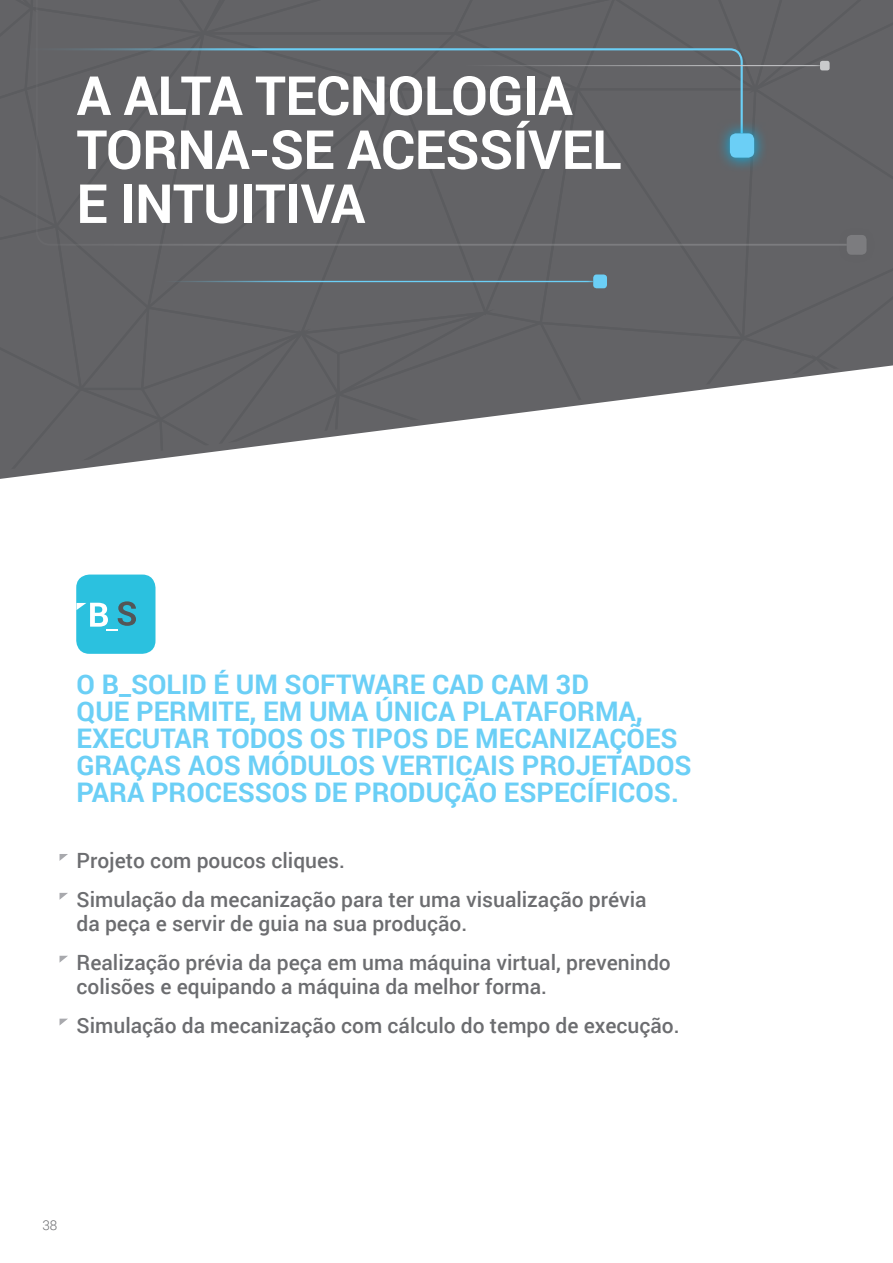
<style>
.page{position:relative;width:893px;height:1263px;background:#fff}
.page>*{position:absolute;margin:0;border:0;box-sizing:border-box;transform-origin:0 0}
.PAG_NERE_-_TITOLO{font:700 54px/54px "Roboto";letter-spacing:-.01em;color:#fff}
.PAG_NERE_-_INTRO_ver{font:700 27px/27px "Roboto";color:#6bcff6}
.PAG_NERE_-_TESTO{font:500 21px/24px "Roboto";color:#6c6d70}
.t1{font:300 13.5px "Roboto";color:#6c6d70}
</style>
<div class="page">
<div style="left:76px;top:574px;width:79px;height:80px;background:#2bc1df;border-radius:13px"></div>
<svg style="left:76px;top:601px;width:60px;height:30px"></svg>
<svg style="left:0;top:0;width:893px;height:472px;background:#737376"></svg>
<svg style="left:60px;top:854px;width:8px;height:7px"></svg>
<svg style="left:60px;top:893px;width:8px;height:6px"></svg>
<svg style="left:60px;top:956px;width:8px;height:6px"></svg>
<svg style="left:60px;top:1019px;width:8px;height:6px"></svg>
<p class="PAG_NERE_-_TITOLO" style="left:77px;top:67px;width:546px">A ALTA TECNOLOGIA<br>TORNA‑SE ACESSÍVEL<br>E INTUITIVA</p>
<p class="PAG_NERE_-_INTRO_ver" style="left:77px;top:670px;width:616px">O B_SOLID É UM SOFTWARE CAD CAM 3D<br>QUE PERMITE, EM UMA ÚNICA PLATAFORMA, EXECUTAR TODOS OS TIPOS DE MECANIZAÇÕES GRAÇAS AOS MÓDULOS VERTICAIS PROJETADOS PARA PROCESSOS DE PRODUÇÃO ESPECÍFICOS.</p>
<p class="PAG_NERE_-_TESTO" style="left:77px;top:848px;width:270px">Projeto com poucos cliques.</p>
<p class="PAG_NERE_-_TESTO" style="left:77px;top:887px;width:572px">Simulação da mecanização para ter uma visualização prévia da peça e servir de guia na sua produção.</p>
<p class="PAG_NERE_-_TESTO" style="left:77px;top:950px;width:596px">Realização prévia da peça em uma máquina virtual, prevenindo colisões e equipando a máquina da melhor forma.</p>
<p class="PAG_NERE_-_TESTO" style="left:77px;top:1013px;width:605px">Simulação da mecanização com cálculo do tempo de execução.</p>
<p class="t1" style="left:42px;top:1215px;width:16px">38</p>
</div>
